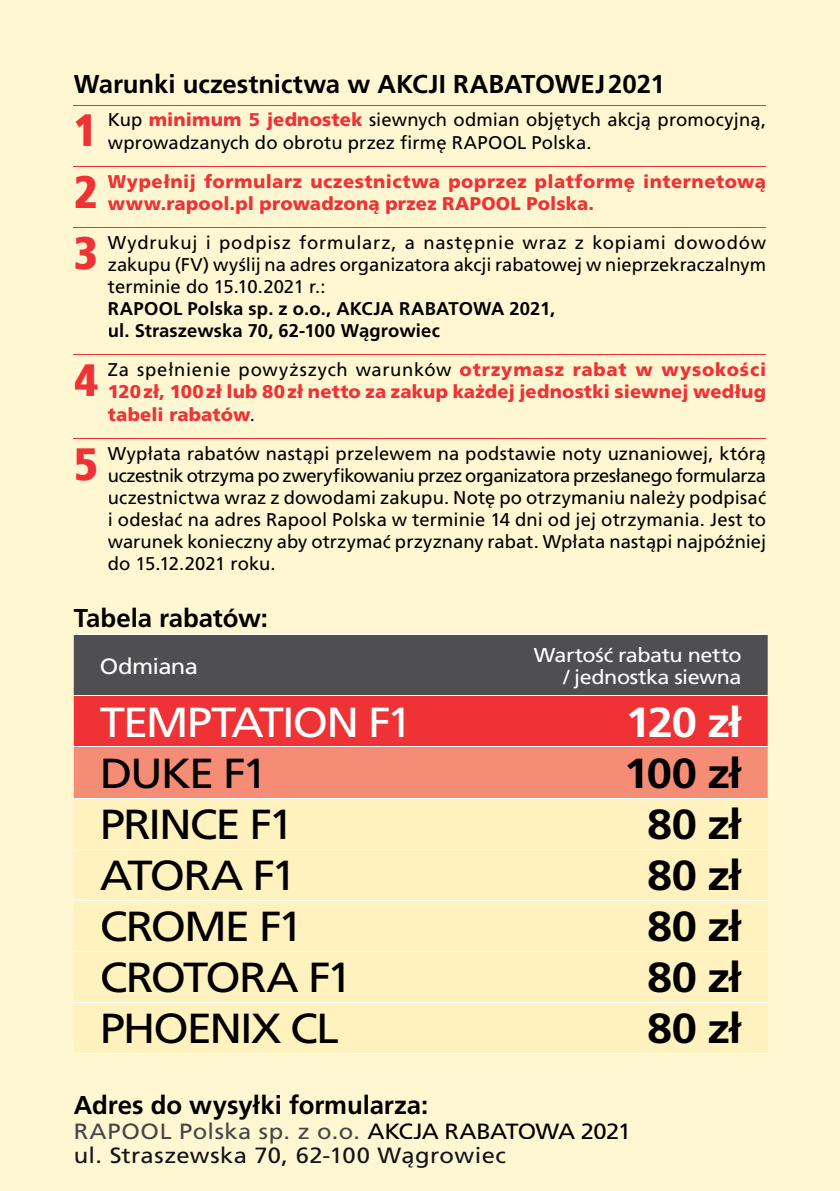
<style>
.page{position:relative;width:840px;height:1191px;background:#fff}
.page>*{position:absolute;margin:0;border:0;box-sizing:border-box;transform-origin:0 0}
.t1{font:46px "Humnst 777 X Blk Cn EU";color:#ee3235}
.t2{font:42px "Frutiger LT Pro";letter-spacing:-.045em;color:#000;scale:1.08 1}
.t3{font:700 42px "Frutiger LT Pro";letter-spacing:-.025em;color:#000;scale:1.08 1}
.t4{font:42px "Frutiger LT Pro";letter-spacing:-.045em;color:#fff;scale:1.08 1}
.t5{font:700 42px "Frutiger LT Pro";color:#fff;scale:1.08 1}
.t6{font:700 25.8px "Frutiger LT Pro";letter-spacing:-.005em;color:#000}
.t7{font:22px/24.2px "Frutiger LT Pro";letter-spacing:.015em;color:#13141a;scale:1.08 1}
.t8{font:22px "Frutiger LT Pro";letter-spacing:-.03em;color:#fff;scale:1.08 1}
.t9{font:20px/22px "Frutiger LT Pro";letter-spacing:-.025em;color:#fff;text-align:right;scale:1.08 1}
.t10{font:18.4px/22px "Frutiger LT Pro";color:#000;text-align:justify}
.t11{font:900 18.4px/22px "Frutiger LT Pro";letter-spacing:.015em;color:#ee3235}
.t12{font:700 18.4px/22px "Frutiger LT Pro";letter-spacing:.005em;color:#000}
.s1{font-weight:900;color:#ee3235}
.s2{font-weight:400;color:#000}
.s3{color:#464547}
.s4{color:#000}
</style>
<div class="page">
<div style="left:0;top:0;width:839px;height:1191px;background:#fff6d2"></div>
<hr style="left:74px;top:105px;width:691px;height:1px;background:#ee3235">
<hr style="left:74px;top:166px;width:691px;height:1px;background:#ee3235">
<hr style="left:74px;top:227px;width:691px;height:1px;background:#ee3235">
<hr style="left:74px;top:354px;width:691px;height:1px;background:#ee3235">
<hr style="left:74px;top:438px;width:691px;height:1px;background:#ee3235">
<div style="left:74px;top:74px;width:586px;height:19px;background:#fff6d2"></div>
<div style="left:109px;top:114px;width:33px;height:16px;background:#fff6d2"></div>
<div style="left:362px;top:113px;width:403px;height:18px;background:#fff6d2"></div>
<div style="left:108px;top:134px;width:482px;height:19px;background:#fff6d2"></div>
<div style="left:108px;top:235px;width:657px;height:18px;background:#fff6d2"></div>
<div style="left:109px;top:257px;width:656px;height:18px;background:#fff6d2"></div>
<div style="left:108px;top:279px;width:657px;height:14px;background:#fff6d2"></div>
<div style="left:109px;top:301px;width:656px;height:18px;background:#fff6d2"></div>
<div style="left:109px;top:323px;width:330px;height:18px;background:#fff6d2"></div>
<div style="left:108px;top:362px;width:344px;height:18px;background:#fff6d2"></div>
<div style="left:108px;top:446px;width:657px;height:18px;background:#fff6d2"></div>
<div style="left:109px;top:467px;width:656px;height:19px;background:#fff6d2"></div>
<div style="left:109px;top:490px;width:656px;height:18px;background:#fff6d2"></div>
<div style="left:109px;top:512px;width:656px;height:18px;background:#fff6d2"></div>
<div style="left:108px;top:534px;width:657px;height:18px;background:#fff6d2"></div>
<div style="left:109px;top:556px;width:165px;height:14px;background:#fff6d2"></div>
<div style="left:74px;top:607px;width:192px;height:20px;background:#fff6d2"></div>
<div style="left:74px;top:635px;width:693px;height:60px;background:#4f4f51"></div>
<svg style="left:74px;top:696px;width:693px;height:101px"></svg>
<div style="left:74px;top:798px;width:693px;height:254px;background:#fff2be"></div>
<hr style="left:74px;top:634px;width:436px;height:1px;background:#fff">
<hr style="left:510px;top:634px;width:257px;height:1px;background:#fff">
<hr style="left:74px;top:695px;width:436px;height:1px;background:#fff">
<hr style="left:510px;top:695px;width:257px;height:1px;background:#fff">
<hr style="left:74px;top:746px;width:436px;height:1px;background:#fff">
<hr style="left:510px;top:746px;width:257px;height:1px;background:#fff">
<hr style="left:74px;top:797px;width:436px;height:1px;background:#fff">
<hr style="left:510px;top:797px;width:257px;height:1px;background:#fff">
<hr style="left:74px;top:848px;width:436px;height:1px;background:#fff">
<hr style="left:510px;top:848px;width:257px;height:1px;background:#fff">
<hr style="left:74px;top:899px;width:436px;height:1px;background:#fff">
<hr style="left:510px;top:899px;width:257px;height:1px;background:#fff">
<hr style="left:74px;top:950px;width:436px;height:1px;background:#fff">
<hr style="left:510px;top:950px;width:257px;height:1px;background:#fff">
<hr style="left:74px;top:1001px;width:436px;height:1px;background:#fff">
<hr style="left:510px;top:1001px;width:257px;height:1px;background:#fff">
<hr style="left:74px;top:1052px;width:436px;height:1px;background:#fff">
<hr style="left:510px;top:1052px;width:257px;height:1px;background:#fff">
<div style="left:104px;top:759px;width:154px;height:29px;background:#f58c75"></div>
<div style="left:627px;top:756px;width:114px;height:32px;background:#f58c75"></div>
<div style="left:104px;top:809px;width:181px;height:30px;background:#fff2be"></div>
<div style="left:648px;top:807px;width:93px;height:32px;background:#fff2be"></div>
<div style="left:100px;top:860px;width:188px;height:30px;background:#fff2be"></div>
<div style="left:648px;top:858px;width:93px;height:32px;background:#fff2be"></div>
<div style="left:102px;top:911px;width:192px;height:31px;background:#fff2be"></div>
<div style="left:648px;top:910px;width:93px;height:32px;background:#fff2be"></div>
<div style="left:102px;top:962px;width:241px;height:31px;background:#fff2be"></div>
<div style="left:648px;top:961px;width:93px;height:32px;background:#fff2be"></div>
<div style="left:104px;top:1013px;width:234px;height:31px;background:#fff2be"></div>
<div style="left:648px;top:1012px;width:93px;height:32px;background:#fff2be"></div>
<div style="left:74px;top:1094px;width:352px;height:26px;background:#fff6d2"></div>
<div style="left:367px;top:1123px;width:264px;height:15px;background:#fff6d2"></div>
<h3 class="t6" style="left:74px;top:69px;width:592px">Warunki uczestnictwa w AKCJI RABATOWEJ 2021</h3>
<h1 class="t1" style="left:74px;top:101px;width:26px">1</h1>
<p class="t10" style="left:108px;top:109px;width:659px">Kup <span class="s1">minimum 5 jednostek</span> siewnych odmian objętych akcją promocyjną, wprowadzanych do obrotu przez firmę RAPOOL Polska.</p>
<h1 class="t1" style="left:74px;top:162px;width:26px">2</h1>
<p class="t11" style="left:108px;top:170px;width:659px">Wypełnij formularz uczestnictwa poprzez platformę internetową www.rapool.pl prowadzoną przez RAPOOL Polska.</p>
<h1 class="t1" style="left:74px;top:223px;width:26px">3</h1>
<p class="t10" style="left:108px;top:231px;width:659px">Wydrukuj i podpisz formularz, a następnie wraz z kopiami dowodów zakupu (FV) wyślij na adres organizatora akcji rabatowej w nieprzekraczalnym terminie do 15.10.2021 r.:</p>
<p class="t12" style="left:108px;top:298px;width:448px">RAPOOL Polska sp. z o.o., AKCJA RABATOWA 2021, ul. Straszewska 70, 62-100 Wągrowiec</p>
<h1 class="t1" style="left:74px;top:351px;width:26px">4</h1>
<p class="t11" style="left:108px;top:359px;width:659px;text-align:justify"><span class="s2">Za spełnienie powyższych warunków</span> otrzymasz rabat w wysokości 120 zł, 100 zł lub 80 zł netto za zakup każdej jednostki siewnej według tabeli rabatów<span class="s2">.</span></p>
<h1 class="t1" style="left:74px;top:434px;width:26px">5</h1>
<p class="t10" style="left:108px;top:442px;width:659px">Wypłata rabatów nastąpi przelewem na podstawie noty uznaniowej, którą uczestnik otrzyma po zweryfikowaniu przez organizatora przesłanego formularza uczestnictwa wraz z dowodami zakupu. Notę po otrzymaniu należy podpisać i odesłać na adres Rapool Polska w terminie 14 dni od jej otrzymania. Jest to warunek konieczny aby otrzymać przyznany rabat. Wpłata nastąpi najpóźniej do 15.12.2021 roku.</p>
<h3 class="t6" style="left:74px;top:602px;width:196px">Tabela rabatów:</h3>
<p class="t8" style="left:100px;top:653px;width:92px">Odmiana</p>
<p class="t9" style="left:533px;top:644px;width:194px">Wartość rabatu netto / jednostka siewna</p>
<h2 class="t4" style="left:100px;top:698px;width:290px">TEMPTATION F1</h2>
<h2 class="t5" style="left:625px;top:697px;width:109px">120 zł</h2>
<h2 class="t2" style="left:100px;top:749px;width:156px">DUKE F1</h2>
<h2 class="t3" style="left:623px;top:748px;width:110px">100 zł</h2>
<h2 class="t2" style="left:100px;top:800px;width:181px">PRINCE F1</h2>
<h2 class="t3" style="left:646px;top:799px;width:89px">80 zł</h2>
<h2 class="t2" style="left:100px;top:851px;width:183px">ATORA F1</h2>
<h2 class="t3" style="left:646px;top:850px;width:89px">80 zł</h2>
<h2 class="t2" style="left:100px;top:902px;width:189px">CROME F1</h2>
<h2 class="t3" style="left:646px;top:901px;width:89px">80 zł</h2>
<h2 class="t2" style="left:100px;top:953px;width:235px">CROTORA F1</h2>
<h2 class="t3" style="left:646px;top:952px;width:89px">80 zł</h2>
<h2 class="t2" style="left:100px;top:1004px;width:222px">PHOENIX CL</h2>
<h2 class="t3" style="left:646px;top:1003px;width:89px">80 zł</h2>
<h3 class="t6" style="left:74px;top:1090px;width:356px">Adres do wysyłki formularza:</h3>
<p class="t7" style="left:74px;top:1119px;width:517px"><span class="s3">RAPOOL Polska sp. z o.o.</span> <span class="s4">AKCJA RABATOWA 2021 </span>ul. Straszewska 70, 62-100 Wągrowiec</p>
</div>
